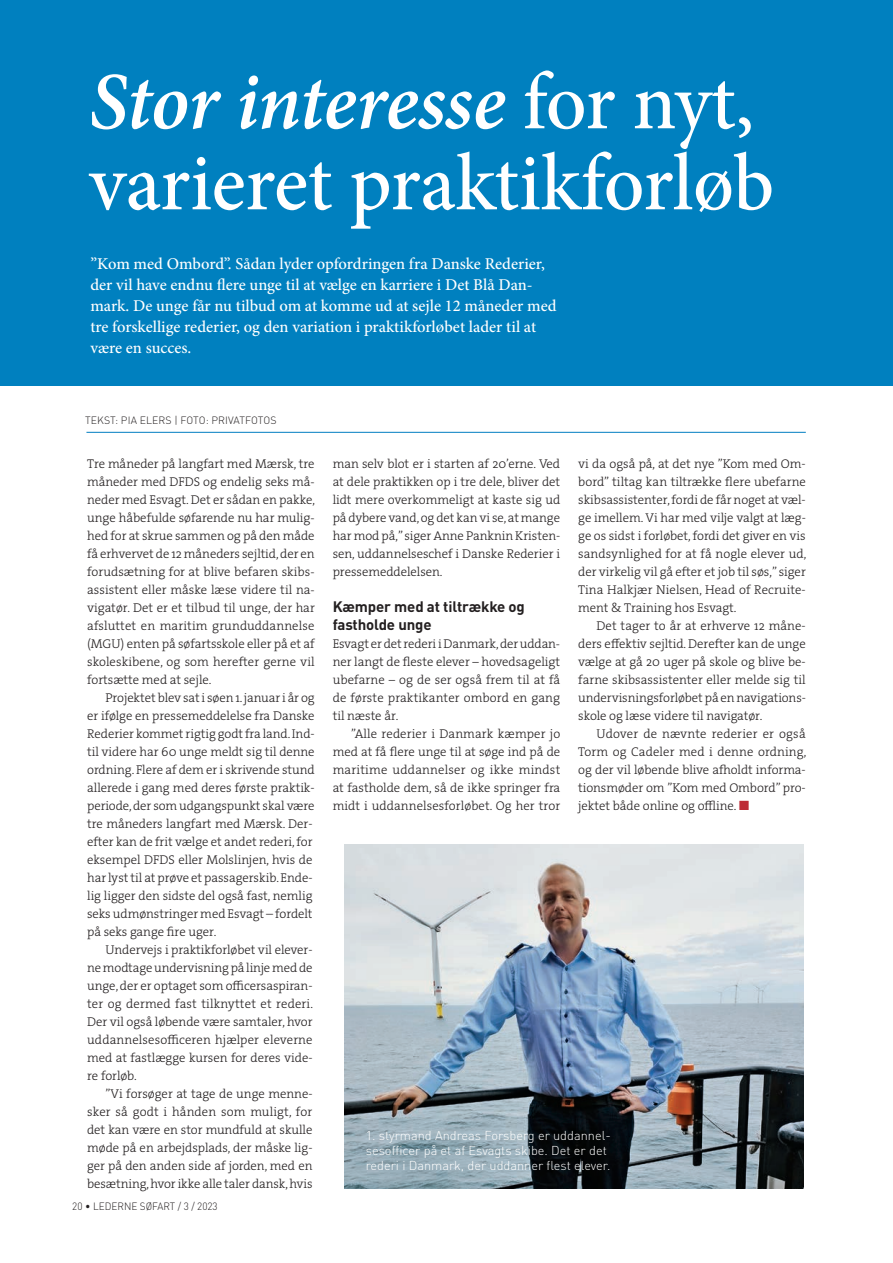
<style>
.page{position:relative;width:893px;height:1263px;background:#fff}
.page>*{position:absolute;margin:0;border:0;box-sizing:border-box;transform-origin:0 0}
.t1{font:500 81.45px/81px "Minion Pro";letter-spacing:-.005em;color:#fff}
.t2{font:500 16.5px/21px "Minion Pro";color:#fff}
.t3{font:700 15px/18px "DINOT";letter-spacing:-.01em;color:#231f20}
.t4{font:12.75px/18px "The Serif HP3 Lig";letter-spacing:-.005em;color:#231f20;text-align:justify}
.t5{font:300 12.75px/18px "The Serif";letter-spacing:.005em;color:#231f20;text-align:justify}
.t6{font:300 12.75px/15px "DINOT";color:#fff}
.t7{font:300 10.5px "DINOT";color:#231f20}
.t8{font:300 10.5px "DINOT";color:#231f20;scale:.95 1}
.s1{font-weight:600;font-style:italic}
</style>
<div class="page">
<div style="left:0;top:0;width:893px;height:386px;background:#0080bf"></div>
<hr style="left:86px;top:432px;width:720px;height:1px;background:#007dc1">
<img style="left:344px;top:844px;width:460px;height:344px">
<h1 class="t1" style="left:89px;top:62px;width:687px"><span class="s1">Stor interesse</span> for nyt, varieret praktikforløb</h1>
<p class="t2" style="left:90px;top:253px;width:468px">”Kom med Ombord”. Sådan lyder opfordringen fra Danske Rederier, der vil have endnu flere unge til at vælge en karriere i Det Blå Dan&shy;mark. De unge får nu tilbud om at komme ud at sejle 12 måneder med tre forskellige rederier, og den variation i praktikforløbet lader til at være en succes.</p>
<p class="t7" style="left:85px;top:413px;width:193px">TEKST: PIA ELERS | FOTO: PRIVATFOTOS</p>
<p class="t5" style="left:87px;top:454px;width:229px">Tre måneder på langfart med Mærsk, tre måneder med DFDS og endelig seks må&shy;neder med Esvagt. Det er sådan en pakke, unge håbefulde søfarende nu har mulig&shy;hed for at skrue sammen og på den måde få erhvervet de 12 måneders sejltid, der en forudsætning for at blive befaren skibs&shy;assistent eller måske læse videre til na&shy;vigatør. Det er et tilbud til unge, der har afsluttet en maritim grunduddannelse (MGU) enten på søfartsskole eller på et af skoleskibene, og som herefter gerne vil fortsætte med at sejle.</p>
<p class="t4" style="left:87px;top:689px;width:229px;text-align:left;text-indent:18px">Projektet blev sat i søen 1. januar i år og er ifølge en pressemeddelelse fra Danske Rederier kommet rigtig godt fra land. Ind&shy;til videre har 60 unge meldt sig til denne ordning. Flere af dem er i skrivende stund allerede i gang med deres første praktik&shy;periode, der som udgangspunkt skal være tre måneders langfart med Mærsk. Der&shy;efter kan de frit vælge et andet rederi, for eksempel DFDS eller Molslinjen, hvis de har lyst til at prøve et passagerskib. Ende&shy;lig ligger den sidste del også fast, nemlig seks udmønstringer med Esvagt – fordelt på seks gange fire uger.</p>
<p class="t4" style="left:87px;top:941px;width:227px;text-indent:18px">Undervejs i praktikforløbet vil elever&shy;ne modtage undervisning på linje med de unge, der er optaget som officersaspiran&shy;ter og dermed fast tilknyttet et rederi.<br>Der vil også løbende være samtaler, hvor uddannelsesofficeren hjælper eleverne med at fastlægge kursen for deres vide&shy;re forløb.</p>
<p class="t4" style="left:87px;top:1085px;width:227px;text-indent:18px">”Vi forsøger at tage de unge menne&shy;sker så godt i hånden som muligt, for det kan være en stor mundfuld at skulle møde på en arbejdsplads, der måske lig&shy;ger på den anden side af jorden, med en besætning, hvor ikke alle taler dansk, hvis</p>
<p class="t8" style="left:72px;top:1200px;width:155px">20 • LEDERNE SØFART / 3 / 2023</p>
<p class="t4" style="left:333px;top:455px;width:229px">man selv blot er i starten af 20’erne. Ved at dele praktikken op i tre dele, bliver det lidt mere overkommeligt at kaste sig ud på dybere vand, og det kan vi se, at mange har mod på,” siger Anne Panknin Kristen&shy;sen, uddannelseschef i Danske Rederier i pressemeddelelsen.</p>
<p class="t3" style="left:333px;top:597px;width:194px">Kæmper med at tiltrække og fastholde unge</p>
<p class="t5" style="left:333px;top:634px;width:229px">Esvagt er det rederi i Danmark, der uddan&shy;ner langt de fleste elever – hovedsageligt ubefarne – og de ser også frem til at få de første praktikanter ombord en gang til næste år.</p>
<p class="t4" style="left:333px;top:725px;width:229px;text-indent:18px">”Alle rederier i Danmark kæmper jo med at få flere unge til at søge ind på de maritime uddannelser og ikke mindst at fastholde dem, så de ikke springer fra midt i uddannelsesforløbet. Og her tror</p>
<p class="t4" style="left:578px;top:455px;width:230px">vi da også på, at det nye ”Kom med Om&shy;bord” tiltag kan tiltrække flere ubefarne skibsassistenter, fordi de får noget at væl&shy;ge imellem. Vi har med vilje valgt at læg&shy;ge os sidst i forløbet, fordi det giver en vis sandsynlighed for at få nogle elever ud, der virkelig vil gå efter et job til søs,” siger Tina Halkjær Nielsen, Head of Recruite&shy;ment &amp; Training hos Esvagt.</p>
<p class="t4" style="left:578px;top:617px;width:229px;text-indent:18px">Det tager to år at erhverve 12 måne&shy;ders effektiv sejltid. Derefter kan de unge vælge at gå 20 uger på skole og blive be&shy;farne skibsassistenter eller melde sig til undervisningsforløbet på en navigations&shy;skole og læse videre til navigatør.</p>
<p class="t4" style="left:578px;top:725px;width:230px;text-indent:18px">Udover de nævnte rederier er også Torm og Cadeler med i denne ordning, og der vil løbende blive afholdt informa&shy;tionsmøder om ”Kom med Ombord” pro&shy;jektet både online og offline.</p>
<p class="t6" style="left:366px;top:1127px;width:247px">1. styrmand Andreas Forsberg er uddannel&shy;sesofficer på et af Esvagts skibe. Det er det rederi i Danmark, der uddanner flest elever.</p>
</div>
